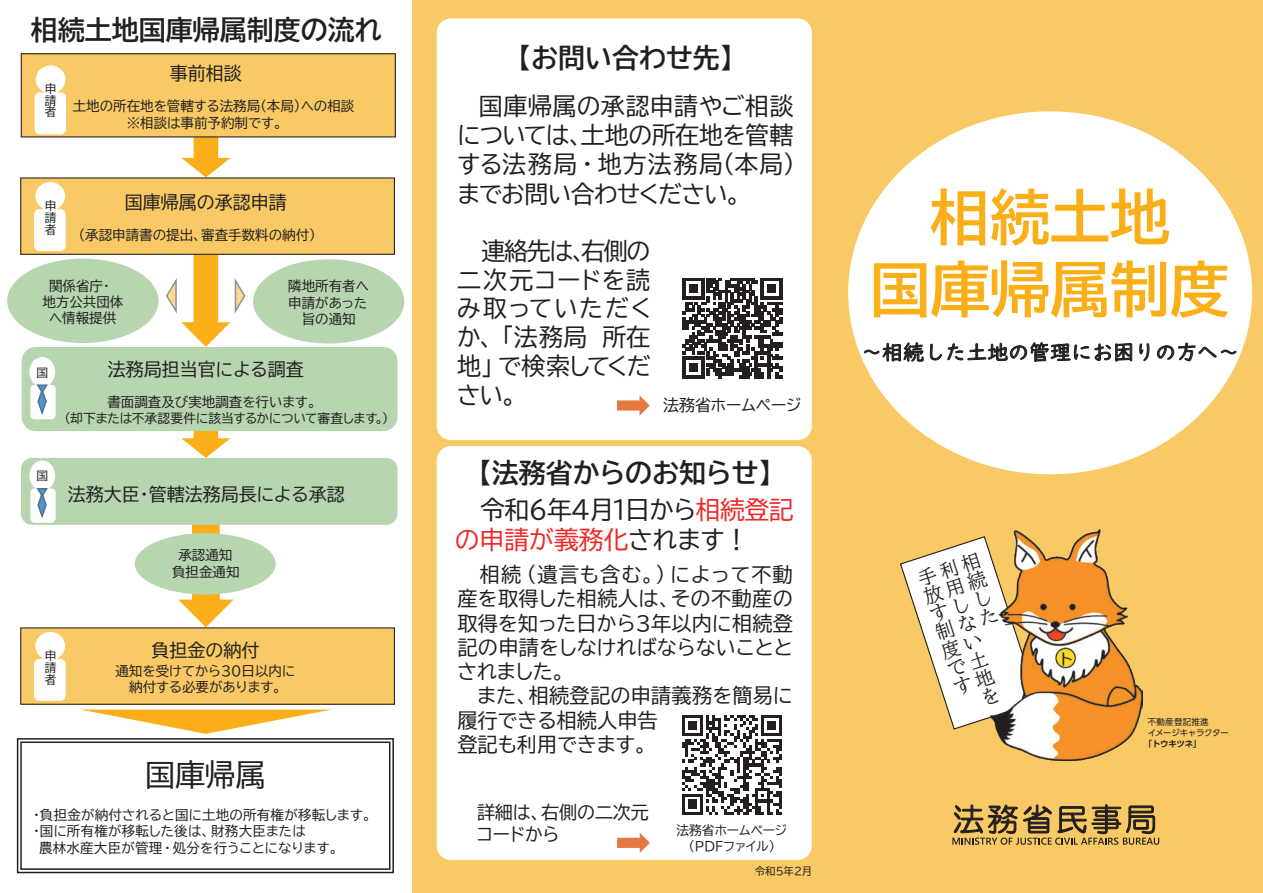
<style>
.page{position:relative;width:1263px;height:893px;background:#fff}
.page>*{position:absolute;margin:0;border:0;box-sizing:border-box;transform-origin:0 0}
.t1{font:700 60px/72px "BIZUD Gothic";color:#faaf18;text-align:center}
.t2{font:30px "BIZUDP Gothic";color:#231f20}
.t3{font:700 27px "BIZUDP Gothic";color:#231f20}
.t4{font:24.9px/29.7px "BIZUDP Gothic";letter-spacing:-.02em;color:#231f20}
.t5{font:24px/28.8px "BIZUDP Gothic";letter-spacing:.025em;color:#231f20;text-align:justify}
.t6{font:23.85px/29.2px "BIZUDP Gothic";letter-spacing:-.015em;color:#231f20;text-align:justify}
.t7{font:21px "UD Digi Kyokasho Pro N";color:#231f20}
.t8{font:20.25px/24.3px "BIZUDP Gothic";letter-spacing:.005em;color:#231f20;text-align:justify}
.t9{font:19.2px/19.2px "BIZ UD Mincho Medium";color:#231f20;text-align:justify}
.t10{font:18px/21.6px "BIZUDP Gothic";color:#231f20}
.t11{font:15.9px "BIZUDP Gothic";color:#231f20}
.t12{font:13.5px/16.2px "BIZUDP Gothic";color:#231f20;text-align:center}
.t13{font:12.75px/15.3px "BIZUDP Gothic";color:#231f20;text-align:center}
.t14{font:11.7px/11.7px "BIZUD Gothic";color:#231f20;text-align:justify}
.t15{font:10.5px "BIZUDP Gothic";color:#231f20}
.t16{font:8.55px/10.6px "UD Shin Go Pr 6 N";letter-spacing:-.02em;color:#231f20}
.t17{font:700 8.55px "UD Shin Go Pr 6 N De";letter-spacing:-.03em;color:#231f20}
.s1{font-size:23.85px;color:#ee2a29}
.s2{color:#ee2a29}
</style>
<div class="page">
<div style="left:838px;top:0;width:425px;height:893px;background:#f9c965"></div>
<div style="left:413px;top:0;width:425px;height:893px;background:#f9c965"></div>
<svg style="left:181px;top:431px;width:49px;height:27px"></svg>
<svg style="left:178px;top:525px;width:56px;height:102px"></svg>
<div style="left:21px;top:628px;width:373px;height:76px;background:#f9c965"></div>
<div style="left:20px;top:627px;width:375px;height:78px;border:1px solid #231f20"></div>
<svg style="left:181px;top:137px;width:49px;height:40px"></svg>
<svg style="left:900px;top:536px;width:90px;height:194px"></svg>
<div style="left:848px;top:111px;width:404px;height:363px;background:#fff;border-radius:50%"></div>
<svg style="left:864px;top:342px;width:60px;height:20px"></svg>
<svg style="left:930px;top:342px;width:202px;height:20px"></svg>
<svg style="left:1139px;top:343px;width:10px;height:18px"></svg>
<svg style="left:1157px;top:342px;width:80px;height:19px"></svg>
<div style="left:437px;top:18px;width:375px;height:422px;background:#fff;border-radius:14px"></div>
<div style="left:437px;top:446px;width:375px;height:414px;background:#fff;border-radius:14px"></div>
<div style="left:22px;top:347px;width:375px;height:84px;background:#b7d6b0;border-radius:14px"></div>
<div style="left:21px;top:458px;width:376px;height:67px;background:#b7d6b0;border-radius:11px"></div>
<div style="left:21px;top:54px;width:374px;height:83px;background:#f9c965"></div>
<div style="left:21px;top:53px;width:375px;height:84px;border:1px solid #231f20"></div>
<div style="left:21px;top:178px;width:373px;height:76px;background:#f9c965"></div>
<div style="left:20px;top:177px;width:375px;height:78px;border:1px solid #231f20"></div>
<div style="left:7px;top:259px;width:152px;height:84px;background:#b7d6b0;border-radius:50%"></div>
<div style="left:253px;top:259px;width:151px;height:85px;background:#b7d6b0;border-radius:50%"></div>
<div style="left:17px;top:738px;width:377px;height:135px;border:2px solid #231f20"></div>
<div style="left:20px;top:741px;width:370px;height:129px;border:2px solid #231f20"></div>
<svg style="left:617px;top:833px;width:33px;height:20px"></svg>
<svg style="left:617px;top:395px;width:33px;height:21px"></svg>
<svg style="left:682px;top:279px;width:100px;height:99px"></svg>
<svg style="left:81px;top:709px;width:250px;height:25px"></svg>
<div style="left:135px;top:533px;width:141px;height:61px;background:#b7d6b0;border-radius:50%"></div>
<div style="left:29px;top:461px;width:26px;height:30px;background:#fff;border-radius:50%"></div>
<div style="left:30px;top:488px;width:26px;height:35px;background:#fff;border-radius:4px"></div>
<div style="left:36px;top:65px;width:30px;height:29px;background:#fff;border-radius:50%"></div>
<div style="left:35px;top:92px;width:31px;height:42px;background:#fff;border-radius:5px"></div>
<svg style="left:165px;top:253px;width:81px;height:94px"></svg>
<svg style="left:35px;top:488px;width:13px;height:31px"></svg>
<div style="left:35px;top:182px;width:30px;height:28px;background:#fff;border-radius:50%"></div>
<div style="left:34px;top:209px;width:32px;height:42px;background:#fff;border-radius:5px"></div>
<div style="left:35px;top:632px;width:30px;height:28px;background:#fff;border-radius:50%"></div>
<div style="left:34px;top:659px;width:32px;height:42px;background:#fff;border-radius:5px"></div>
<div style="left:29px;top:357px;width:26px;height:30px;background:#fff;border-radius:50%"></div>
<div style="left:30px;top:385px;width:26px;height:34px;background:#fff;border-radius:4px"></div>
<svg style="left:35px;top:384px;width:13px;height:31px"></svg>
<svg style="left:682px;top:715px;width:100px;height:100px"></svg>
<svg style="left:952px;top:804px;width:207px;height:41px"></svg>
<img style="left:990px;top:530px;width:152px;height:230px">
<h3 class="t3" style="left:31px;top:17px;width:353px">相続土地国庫帰属制度の流れ</h3>
<p class="t14" style="left:45px;top:83px;width:13px">申請者</p>
<h3 class="t10" style="left:170px;top:63px;width:73px">事前相談</h3>
<p class="t12" style="left:127px;top:97px;width:229px;line-height:17.1px;text-align:left;text-indent:-54px">土地の所在地を管轄する法務局（本局）への相談※相談は事前予約制です。</p>
<h3 class="t10" style="left:125px;top:191px;width:164px">国庫帰属の承認申請</h3>
<p class="t12" style="left:78px;top:227px;width:239px">（承認申請書の提出、審査手数料の納付）</p>
<p class="t12" style="left:42px;top:277px;width:82px">関係省庁・<br>地方公共団体へ情報提供</p>
<p class="t12" style="left:288px;top:278px;width:82px">隣地所有者へ申請があった旨の通知</p>
<p class="t14" style="left:45px;top:200px;width:13px">申請者</p>
<p class="t14" style="left:36px;top:366px;width:12px">国</p>
<p class="t14" style="left:36px;top:470px;width:12px">国</p>
<h3 class="t10" style="left:108px;top:358px;width:198px">法務局担当官による調査</h3>
<p class="t12" style="left:107px;top:393px;width:210px">書面調査及び実地調査を行います。</p>
<p class="t13" style="left:64px;top:410px;width:325px">(却下または不承認要件に該当するかについて審査します。)</p>
<h3 class="t10" style="left:68px;top:484px;width:279px">法務大臣・管轄法務局長による承認</h3>
<p class="t12" style="left:172px;top:546px;width:69px;line-height:17.1px">承認通知負担金通知</p>
<p class="t14" style="left:45px;top:650px;width:13px">申請者</p>
<h3 class="t10" style="left:151px;top:640px;width:109px">負担金の納付</h3>
<p class="t12" style="left:115px;top:663px;width:181px">通知を受けてから３０日以内に納付する必要があります。</p>
<h2 class="t2" style="left:145px;top:760px;width:122px">国庫帰属</h2>
<p class="t12" style="left:33px;top:807px;width:340px">・負担金が納付されると国に土地の所有権が移転します。</p>
<p class="t12" style="left:33px;top:823px;width:274px">・国に所有権が移転した後は、財務大臣または</p>
<p class="t12" style="left:39px;top:839px;width:300px">農林水産大臣が管理・処分を行うことになります。</p>
<h3 class="t3" style="left:518px;top:44px;width:217px">【お問い合わせ先】</h3>
<h3 class="t6" style="left:457px;top:91px;width:339px;text-indent:21px">国庫帰属の承認申請やご相談については、土地の所在地を管轄する法務局・地方法務局（本局）までお問い合わせください。</h3>
<h3 class="t5" style="left:457px;top:236px;width:196px"><span class="s1">　</span> 連絡先は、右側の二次元コードを読み取っていただくか、「法務局 所在地」で検索してください。</h3>
<p class="t11" style="left:663px;top:397px;width:140px">法務省ホームページ</p>
<h3 class="t3" style="left:478px;top:460px;width:295px">【法務省からのお知らせ】</h3>
<h3 class="t4" style="left:455px;top:495px;width:341px;text-indent:25px">令和６年４月１日から<span class="s2">相続登記の申請が義務化</span>されます！</h3>
<h3 class="t8" style="left:457px;top:562px;width:337px;text-indent:22px">相続（遺言も含む。）によって不動産を取得した相続人は、その不動産の取得を知った日から３年以内に相続登記の申請をしなければならないこととされました。</h3>
<h3 class="t8" style="left:457px;top:683px;width:337px;text-align:left;text-indent:20px">また、相続登記の申請義務を簡易に履行できる相続人申告<br>登記も利用できます。</h3>
<h3 class="t10" style="left:477px;top:802px;width:173px">詳細は、右側の二次元コードから</h3>
<p class="t13" style="left:676px;top:823px;width:112px">法務省ホームページ（ＰＤＦファイル）</p>
<p class="t15" style="left:755px;top:866px;width:59px">令和５年２月</p>
<h1 class="t1" style="left:870px;top:181px;width:361px">相続土地<br>国庫帰属制度</h1>
<h3 class="t7" style="left:861px;top:335px;width:380px">～相続した土地の管理にお困りの方へ～</h3>
<h3 class="t9" style="left:959px;top:556px;width:11px;rotate:-18deg">相続した</h3>
<h3 class="t9" style="left:937px;top:563px;width:11px;rotate:-18deg">利用しない土地を</h3>
<h3 class="t9" style="left:915px;top:570px;width:11px;rotate:-18deg">手放す制度です</h3>
<p class="t16" style="left:1148px;top:716px;width:83px">不動産登記推進<br>イメージキャラクター</p>
<p class="t17" style="left:1143px;top:736px;width:60px">「トウキツネ」</p>
</div>
